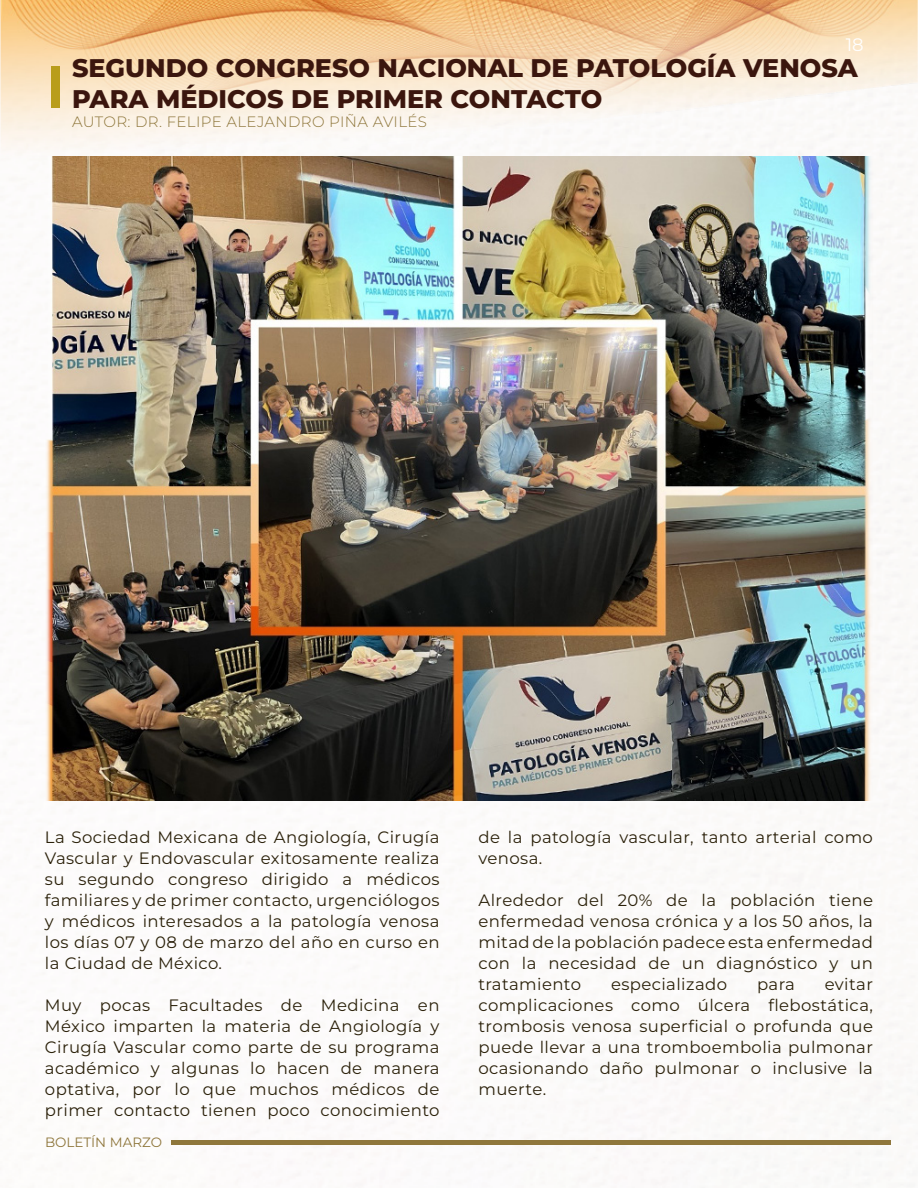
<style>
.page{position:relative;width:918px;height:1188px;background:#fff}
.page>*{position:absolute;margin:0;border:0;box-sizing:border-box;transform-origin:0 0}
.t1{font:800 25.5px/30.6px "Montserrat";color:#3b160e}
.t2{font:18px "Montserrat";color:#fff}
.t3{font:16.5px/21px "Montserrat";letter-spacing:.025em;color:#2b210a;text-align:justify}
.t4{font:300 15px "Montserrat";letter-spacing:.025em;color:#8f773c}
.t5{font:13.5px "Montserrat";color:#8f773c}
</style>
<div class="page">
<img style="left:915px;top:476px;width:3px;height:618px">
<img style="left:0;top:0;width:918px;height:167px">
<div style="left:51px;top:66px;width:9px;height:42px;background:#b99d1b"></div>
<img style="left:45px;top:156px;width:828px;height:645px">
<hr style="left:171px;top:1140px;width:719px;height:4px;background:#8f773c">
<p class="t2" style="left:846px;top:32px;width:19px">18</p>
<h1 class="t1" style="left:72px;top:51px;width:788px">SEGUNDO CONGRESO NACIONAL DE PATOLOGÍA VENOSA<br>PARA MÉDICOS DE PRIMER CONTACTO</h1>
<p class="t4" style="left:72px;top:112px;width:357px">AUTOR: DR. FELIPE ALEJANDRO PIÑA AVILÉS</p>
<p class="t3" style="left:45px;top:826px;width:396px">La Sociedad Mexicana de Angiología, Cirugía Vascular y Endovascular exitosamente realiza su segundo congreso dirigido a médicos familiares y de primer contacto, urgenciólogos y médicos interesados a la patología venosa los días 07 y 08 de marzo del año en curso en la Ciudad de México.</p>
<p class="t3" style="left:45px;top:994px;width:396px">Muy pocas Facultades de Medicina en México imparten la materia de Angiología y Cirugía Vascular como parte de su programa académico y algunas lo hacen de manera optativa, por lo que muchos médicos de primer contacto tienen poco conocimiento</p>
<p class="t5" style="left:45px;top:1133px;width:119px">BOLETÍN MARZO</p>
<p class="t3" style="left:478px;top:826px;width:396px">de la patología vascular, tanto arterial como venosa.</p>
<p class="t3" style="left:478px;top:889px;width:396px">Alrededor del 20% de la población tiene enfermedad venosa crónica y a los 50 años, la mitad de la población padece esta enfermedad con la necesidad de un diagnóstico y un tratamiento</p>
<p class="t3" style="left:478px;top:973px;width:396px;text-indent:346px">evitar complicaciones como úlcera flebostática, trombosis venosa superficial o profunda que puede llevar a una tromboembolia pulmonar ocasionando daño pulmonar o inclusive la muerte.</p>
<p class="t3" style="left:611px;top:973px;width:118px">especializado</p>
<p class="t3" style="left:757px;top:973px;width:39px">para</p>
</div>
